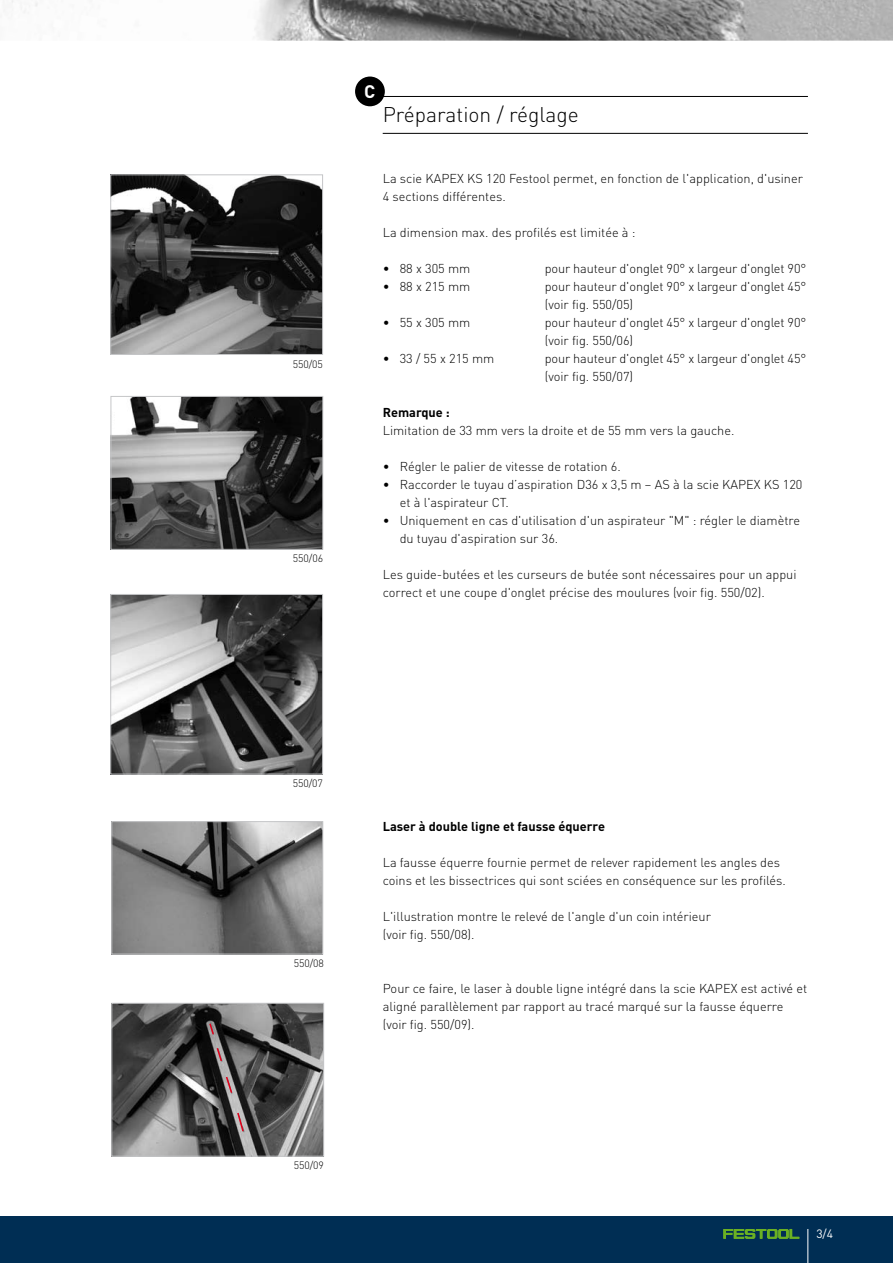
<style>
.page{position:relative;width:893px;height:1263px;background:#fff}
.page>*{position:absolute;margin:0;border:0;box-sizing:border-box;transform-origin:0 0}
.t1{font:300 21px "DIN Pro";color:#000}
.t2{font:700 18px "DIN Pro";color:#fff}
.t3{font:300 12.75px/18px "DIN Pro";color:#000}
.t4{font:700 12.75px "DIN Pro";color:#000}
.t5{font:12px "DIN Pro";color:#fff}
.t6{font:300 10.5px "DIN Pro";letter-spacing:-.005em;color:#000}
</style>
<div class="page">
<div style="left:0;top:1216px;width:893px;height:47px;background:#002e54"></div>
<svg style="left:723px;top:1229px;width:76px;height:10px"></svg>
<hr style="left:807px;top:1229px;width:1px;height:34px;background:#fff">
<img style="left:4px;top:0;width:889px;height:41px">
<div style="left:355px;top:77px;width:30px;height:29px;background:#000;border-radius:50%"></div>
<img style="left:112px;top:176px;width:209px;height:177px">
<div style="left:110px;top:174px;width:213px;height:181px;border:1px solid #c5c6c8"></div>
<img style="left:113px;top:398px;width:208px;height:150px">
<div style="left:111px;top:396px;width:212px;height:154px;border:1px solid #c5c6c8"></div>
<hr style="left:383px;top:96px;width:425px;height:1px;background:#000">
<hr style="left:383px;top:133px;width:425px;height:1px;background:#000">
<img style="left:112px;top:596px;width:209px;height:176px">
<div style="left:110px;top:594px;width:213px;height:180px;border:1px solid #c5c6c8"></div>
<img style="left:113px;top:823px;width:208px;height:129px">
<div style="left:111px;top:821px;width:212px;height:133px;border:1px solid #c5c6c8"></div>
<img style="left:113px;top:1005px;width:209px;height:149px">
<div style="left:111px;top:1003px;width:213px;height:153px;border:1px solid #c5c6c8"></div>
<svg style="left:208px;top:1022px;width:7px;height:14px"></svg>
<svg style="left:215px;top:1046px;width:8px;height:17px"></svg>
<svg style="left:225px;top:1075px;width:8px;height:19px"></svg>
<svg style="left:236px;top:1111px;width:9px;height:22px"></svg>
<p class="t6" style="left:293px;top:357px;width:32px">550/05</p>
<p class="t6" style="left:293px;top:551px;width:32px">550/06</p>
<h2 class="t2" style="left:364px;top:79px;width:13px">C</h2>
<h1 class="t1" style="left:383px;top:100px;width:198px">Préparation / réglage</h1>
<p class="t3" style="left:383px;top:169px;width:422px">La scie KAPEX KS 120 Festool permet, en fonction de l'application, d'usiner<br>4 sections différentes.</p>
<p class="t3" style="left:383px;top:223px;width:254px">La dimension max. des profilés est limitée à :</p>
<p class="t3" style="left:383px;top:259px;width:89px">• 88 x 305 mm</p>
<p class="t3" style="left:545px;top:259px;width:263px">pour hauteur d'onglet 90° x largeur d'onglet 90°</p>
<p class="t3" style="left:383px;top:277px;width:89px">• 88 x 215 mm</p>
<p class="t3" style="left:545px;top:277px;width:263px">pour hauteur d'onglet 90° x largeur d'onglet 45° (voir fig. 550/05)</p>
<p class="t3" style="left:383px;top:313px;width:89px">• 55 x 305 mm</p>
<p class="t3" style="left:545px;top:313px;width:263px">pour hauteur d'onglet 45° x largeur d'onglet 90° (voir fig. 550/06)</p>
<p class="t3" style="left:383px;top:349px;width:113px">• 33 / 55 x 215 mm</p>
<p class="t3" style="left:545px;top:349px;width:263px">pour hauteur d'onglet 45° x largeur d'onglet 45° (voir fig. 550/07)</p>
<p class="t4" style="left:383px;top:404px;width:69px">Remarque :</p>
<p class="t3" style="left:383px;top:421px;width:353px">Limitation de 33 mm vers la droite et de 55 mm vers la gauche.</p>
<p class="t3" style="left:383px;top:457px;width:240px">• Régler le palier de vitesse de rotation 6.</p>
<p class="t3" style="left:400px;top:475px;width:404px;text-indent:-17px">• Raccorder le tuyau d’aspiration D36 x 3,5 m – AS à la scie KAPEX KS 120 et à l'aspirateur CT.</p>
<p class="t3" style="left:400px;top:511px;width:402px;text-indent:-17px">• Uniquement en cas d'utilisation d'un aspirateur "M" : régler le diamètre du tuyau d'aspiration sur 36.</p>
<p class="t3" style="left:383px;top:565px;width:415px">Les guide-butées et les curseurs de butée sont nécessaires pour un appui correct et une coupe d'onglet précise des moulures (voir fig. 550/02).</p>
<p class="t6" style="left:293px;top:776px;width:32px">550/07</p>
<p class="t6" style="left:294px;top:956px;width:32px">550/08</p>
<p class="t6" style="left:294px;top:1158px;width:32px">550/09</p>
<p class="t4" style="left:383px;top:818px;width:224px">Laser à double ligne et fausse équerre</p>
<p class="t3" style="left:383px;top:853px;width:405px">La fausse équerre fournie permet de relever rapidement les angles des coins et les bissectrices qui sont sciées en conséquence sur les profilés.</p>
<p class="t3" style="left:383px;top:907px;width:330px">L'illustration montre le relevé de l'angle d'un coin intérieur (voir fig. 550/08).</p>
<p class="t3" style="left:383px;top:979px;width:426px">Pour ce faire, le laser à double ligne intégré dans la scie KAPEX est activé et aligné parallèlement par rapport au tracé marqué sur la fausse équerre (voir fig. 550/09).</p>
<p class="t5" style="left:816px;top:1225px;width:18px">3/4</p>
</div>
